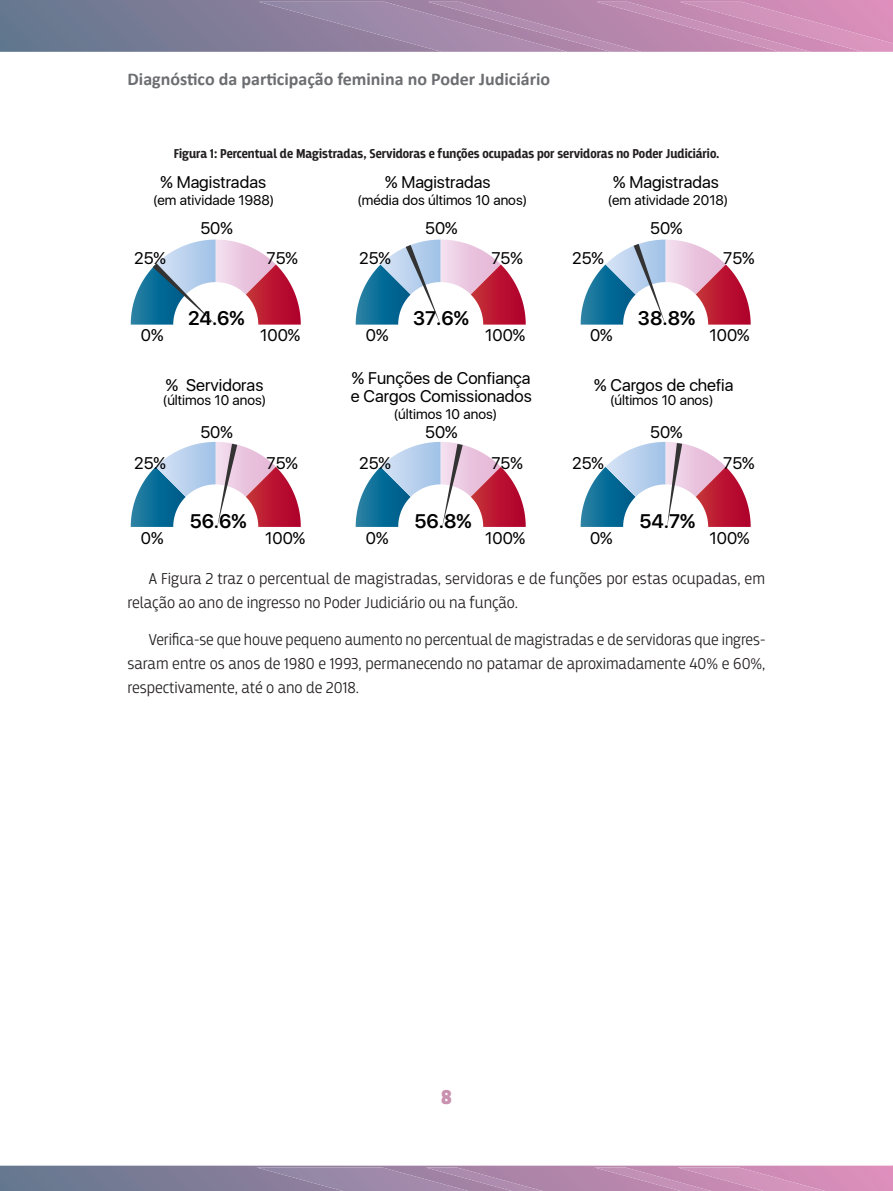
<style>
.page{position:relative;width:893px;height:1191px;background:#fff}
.page>*{position:absolute;margin:0;border:0;box-sizing:border-box;transform-origin:0 0}
.t1{font:900 21px "Breakers";color:#ca90af}
.t2{font:600 19.65px "SFUI Display";color:#000}
.t3{font:700 18px "Calibri";color:#6c6d70}
.t4{font:16.8px/18.1px "SFUI Display";color:#000}
.Texto{font:300 16.5px/24px "Breakers";color:#231f20}
.t5{font:13.95px "SFUI Display";color:#000}
.FIGURA_Legenda{font:700 13.5px "Breakers";color:#231f20}
</style>
<div class="page">
<svg style="left:0;top:0;width:893px;height:52px;background:#7a7b96"></svg>
<svg style="left:259px;top:2px;width:634px;height:50px;background:#b38aae"></svg>
<svg style="left:0;top:1165px;width:893px;height:26px;background:#a588a9"></svg>
<svg style="left:131px;top:239px;width:170px;height:85px"></svg>
<svg style="left:356px;top:239px;width:170px;height:85px"></svg>
<svg style="left:581px;top:239px;width:170px;height:85px"></svg>
<svg style="left:131px;top:442px;width:170px;height:85px"></svg>
<svg style="left:356px;top:442px;width:170px;height:85px"></svg>
<svg style="left:581px;top:442px;width:170px;height:85px"></svg>
<p class="t3" style="left:128px;top:66px;width:424px">Diagnóstico da participação feminina no Poder Judiciário</p>
<p class="FIGURA_Legenda" style="left:174px;top:146px;width:547px">Figura 1: Percentual de Magistradas, Servidoras e funções ocupadas por servidoras no Poder Judiciário.</p>
<p class="t4" style="left:160px;top:173px;width:107px">% Magistradas</p>
<p class="t5" style="left:153px;top:189px;width:122px">(em atividade 1988)</p>
<p class="t4" style="left:385px;top:173px;width:107px">% Magistradas</p>
<p class="t5" style="left:357px;top:189px;width:171px">(média dos últimos 10 anos)</p>
<p class="t4" style="left:613px;top:173px;width:107px">% Magistradas</p>
<p class="t5" style="left:608px;top:189px;width:122px">(em atividade 2018)</p>
<p class="t4" style="left:200px;top:219px;width:34px">50%</p>
<p class="t4" style="left:425px;top:219px;width:34px">50%</p>
<p class="t4" style="left:650px;top:219px;width:34px">50%</p>
<p class="t4" style="left:134px;top:250px;width:33px">25%</p>
<p class="t4" style="left:266px;top:250px;width:33px">75%</p>
<p class="t4" style="left:359px;top:250px;width:33px">25%</p>
<p class="t4" style="left:491px;top:250px;width:33px">75%</p>
<p class="t4" style="left:572px;top:250px;width:33px">25%</p>
<p class="t4" style="left:723px;top:250px;width:33px">75%</p>
<p class="t4" style="left:141px;top:326px;width:24px">0%</p>
<p class="t2" style="left:188px;top:304px;width:58px">24.6%</p>
<p class="t2" style="left:413px;top:304px;width:57px">37.6%</p>
<p class="t2" style="left:638px;top:304px;width:59px">38.8%</p>
<p class="t4" style="left:260px;top:326px;width:42px">100%</p>
<p class="t4" style="left:366px;top:326px;width:24px">0%</p>
<p class="t4" style="left:485px;top:326px;width:42px">100%</p>
<p class="t4" style="left:590px;top:326px;width:24px">0%</p>
<p class="t4" style="left:709px;top:326px;width:42px">100%</p>
<p class="t4" style="left:166px;top:376px;width:99px">% Servidoras</p>
<p class="t4" style="left:351px;top:369px;width:183px">% Funções de Confiança e Cargos Comissionados</p>
<p class="t4" style="left:594px;top:376px;width:141px">% Cargos de chefia</p>
<p class="t5" style="left:163px;top:389px;width:105px">(últimos 10 anos)</p>
<p class="t5" style="left:610px;top:389px;width:105px">(últimos 10 anos)</p>
<p class="t5" style="left:394px;top:403px;width:105px">(últimos 10 anos)</p>
<p class="t4" style="left:134px;top:454px;width:33px">25%</p>
<p class="t4" style="left:141px;top:529px;width:24px">0%</p>
<p class="t4" style="left:200px;top:423px;width:34px">50%</p>
<p class="t4" style="left:266px;top:454px;width:33px">75%</p>
<p class="t4" style="left:359px;top:454px;width:33px">25%</p>
<p class="t4" style="left:425px;top:423px;width:34px">50%</p>
<p class="t4" style="left:491px;top:454px;width:33px">75%</p>
<p class="t4" style="left:572px;top:454px;width:33px">25%</p>
<p class="t4" style="left:650px;top:423px;width:34px">50%</p>
<p class="t4" style="left:723px;top:454px;width:33px">75%</p>
<p class="t2" style="left:190px;top:507px;width:58px">56.6%</p>
<p class="t2" style="left:415px;top:507px;width:59px">56.8%</p>
<p class="t2" style="left:640px;top:507px;width:57px">54.7%</p>
<p class="t4" style="left:265px;top:529px;width:42px">100%</p>
<p class="t4" style="left:366px;top:529px;width:24px">0%</p>
<p class="t4" style="left:485px;top:529px;width:42px">100%</p>
<p class="t4" style="left:590px;top:529px;width:24px">0%</p>
<p class="t4" style="left:709px;top:529px;width:42px">100%</p>
<p class="Texto" style="left:128px;top:566px;width:639px;text-indent:21px">A Figura 2 traz o percentual de magistradas, servidoras e de funções por estas ocupadas, em relação ao ano de ingresso no Poder Judiciário ou na função.</p>
<p class="Texto" style="left:128px;top:627px;width:639px;text-align:justify;text-indent:21px">Verifica-se que houve pequeno aumento no percentual de magistradas e de servidoras que ingres&shy;saram entre os anos de 1980 e 1993, permanecendo no patamar de aproximadamente 40% e 60%, respectivamente, até o ano de 2018.</p>
<p class="t1" style="left:441px;top:1084px;width:13px">8</p>
</div>
